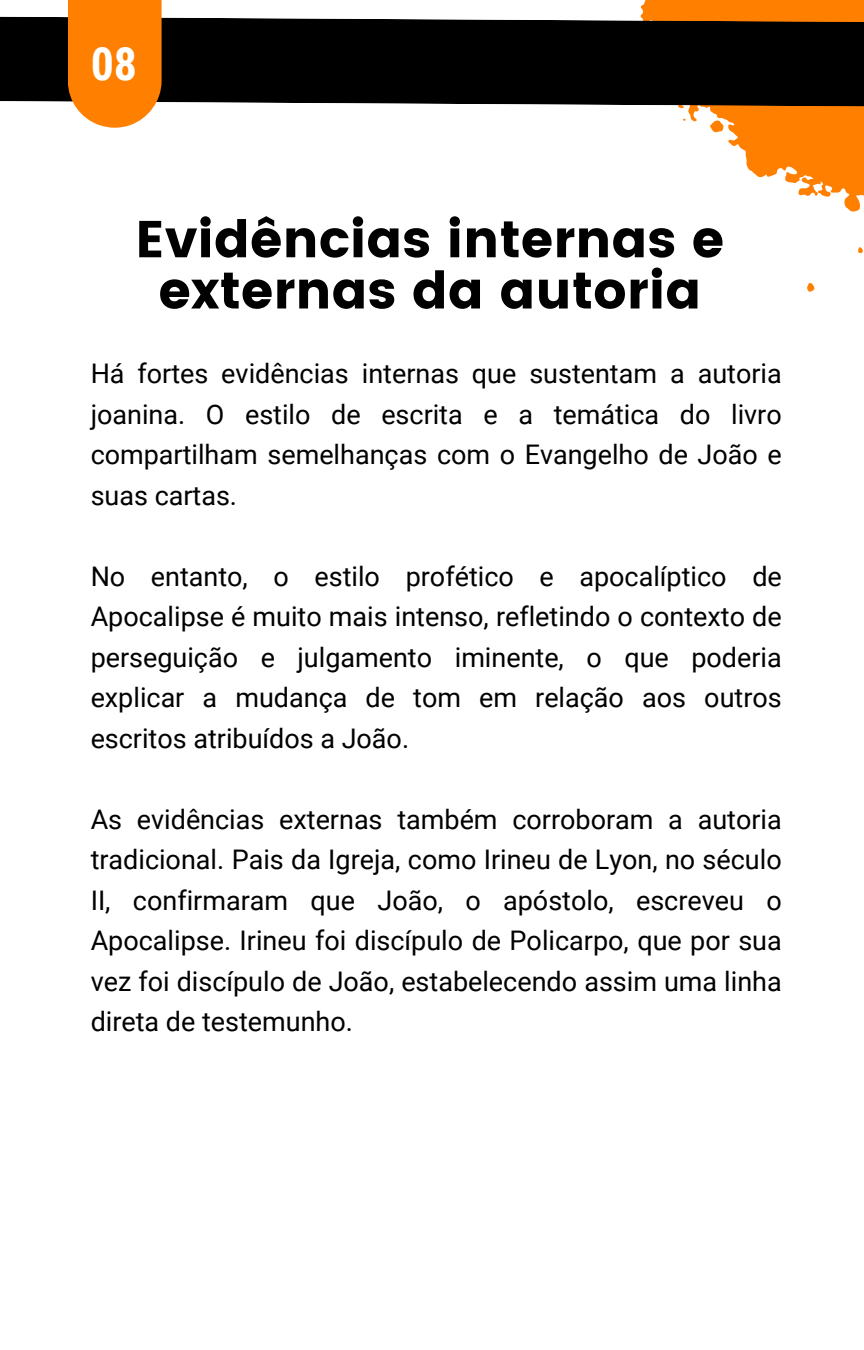
<style>
.page{position:relative;width:864px;height:1350px;background:#fff}
.page>*{position:absolute;margin:0;border:0;box-sizing:border-box;transform-origin:0 0}
.t1{font:51.75px/51.3px "Poppins";color:#000;text-align:center}
.t2{font:700 45.9px "Roboto Condensed";color:#fff}
.t3{font:27px/40.5px "Roboto";color:#000;text-align:justify}
</style>
<div class="page">
<svg style="left:640px;top:0;width:224px;height:212px;fill:#ff7f01"></svg>
<svg style="left:709px;top:118px;width:17px;height:18px"></svg>
<svg style="left:807px;top:283px;width:8px;height:9px"></svg>
<svg style="left:858px;top:247px;width:5px;height:7px"></svg>
<svg style="left:677px;top:107px;width:8px;height:4px"></svg>
<svg style="left:682px;top:117px;width:5px;height:5px"></svg>
<svg style="left:0;top:16px;width:864px;height:91px;background:#13100d"></svg>
<svg style="left:68px;top:0;width:94px;height:128px;background:#fc8713"></svg>
<p class="t2" style="left:91px;top:38px;width:48px">08</p>
<p class="t1" style="left:135px;top:214px;width:590px">Evidências internas e externas da autoria</p>
<p class="t3" style="left:91px;top:354px;width:693px">Há fortes evidências internas que sustentam a autoria joanina. O estilo de escrita e a temática do livro compartilham semelhanças com o Evangelho de João e suas cartas.</p>
<p class="t3" style="left:91px;top:556px;width:693px">No entanto, o estilo profético e apocalíptico de Apocalipse é muito mais intenso, refletindo o contexto de perseguição e julgamento iminente, o que poderia explicar a mudança de tom em relação aos outros escritos atribuídos a João.</p>
<h1 class="t3" style="left:91px;top:799px;width:693px">As evidências externas também corroboram a autoria tradicional. Pais da Igreja, como Irineu de Lyon, no século II, confirmaram que João, o apóstolo, escreveu o Apocalipse. Irineu foi discípulo de Policarpo, que por sua vez foi discípulo de João, estabelecendo assim uma linha direta de testemunho.</h1>
</div>
